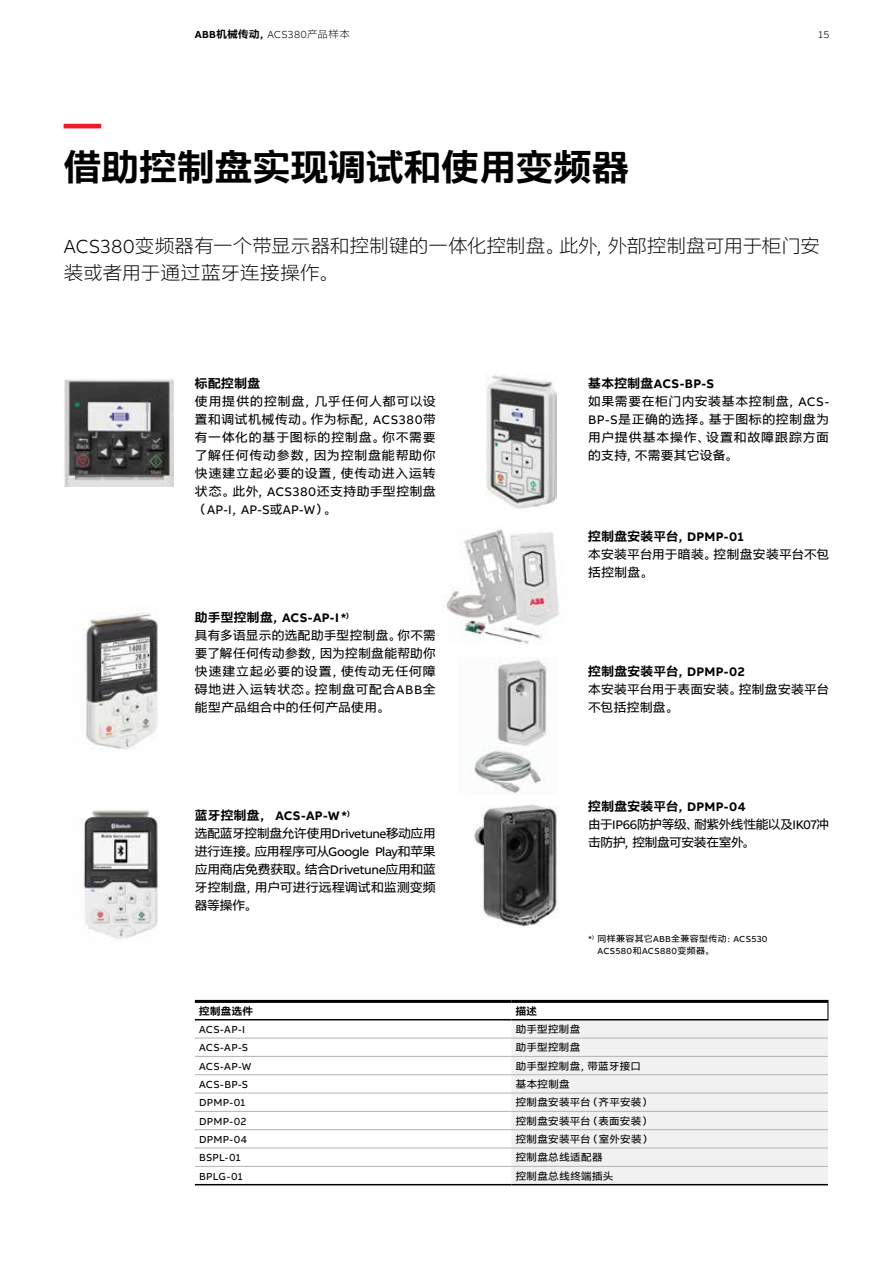
<style>
.page{position:relative;width:893px;height:1263px;background:#fff}
.page>*{position:absolute;margin:0;border:0;box-sizing:border-box;transform-origin:0 0}
.t1{font:700 37.5px "AB Bvoice CNSG App";letter-spacing:.005em;color:#000}
.t2{font:700 37.5px "AB Bvoice CNSG App";color:#ed1b28}
.t3{font:300 19.5px/27px "AB Bvoice CNSG App";letter-spacing:.005em;color:#000}
.t4{font:12.75px/18px "AB Bvoice CNSG App";letter-spacing:.02em;color:#000}
.t5{font:12.75px/18px "AB Bvoice CNSG App";letter-spacing:-.025em;color:#000}
.t6{font:700 12.75px "AB Bvoice CNSG App";letter-spacing:.02em;color:#000}
.t7{font:12.75px/18px "AB Bvoice CNSG App";letter-spacing:-.03em;color:#000}
.t8{font:10.5px "AB Bvoice CNSG App";letter-spacing:.03em;color:#000}
.t9{font:300 10.5px "AB Bvoice CNSG App";letter-spacing:.035em;color:#000}
.t10{font:700 10.5px "AB Bvoice CNSG App";letter-spacing:.03em;color:#000}
.t11{font:9px/12px "AB Bvoice CNSG App";letter-spacing:.035em;color:#000}
.s1{font-weight:700}
</style>
<div class="page">
<img style="left:473px;top:804px;width:86px;height:123px">
<img style="left:64px;top:379px;width:110px;height:108px">
<div style="left:511px;top:1020px;width:317px;height:164px;background:#f1f1f2"></div>
<svg style="left:827px;top:1003px;width:1px;height:16px"></svg>
<hr style="left:195px;top:1000px;width:316px;height:3px;background:#000">
<hr style="left:511px;top:1000px;width:317px;height:3px;background:#000">
<hr style="left:511px;top:1019px;width:317px;height:1px;background:#000">
<hr style="left:195px;top:1019px;width:316px;height:1px;background:#000">
<hr style="left:195px;top:1184px;width:316px;height:1px;background:#000">
<hr style="left:511px;top:1184px;width:317px;height:1px;background:#000">
<hr style="left:195px;top:1038px;width:316px;height:1px;background:#b1b3b6">
<hr style="left:511px;top:1038px;width:317px;height:1px;background:#b1b3b6">
<hr style="left:195px;top:1056px;width:316px;height:1px;background:#b1b3b6">
<hr style="left:511px;top:1056px;width:317px;height:1px;background:#b1b3b6">
<hr style="left:195px;top:1074px;width:316px;height:1px;background:#b1b3b6">
<hr style="left:511px;top:1074px;width:317px;height:1px;background:#b1b3b6">
<hr style="left:195px;top:1093px;width:316px;height:1px;background:#b1b3b6">
<hr style="left:511px;top:1093px;width:317px;height:1px;background:#b1b3b6">
<hr style="left:195px;top:1111px;width:316px;height:1px;background:#b1b3b6">
<hr style="left:511px;top:1111px;width:317px;height:1px;background:#b1b3b6">
<hr style="left:195px;top:1129px;width:316px;height:1px;background:#b1b3b6">
<hr style="left:511px;top:1129px;width:317px;height:1px;background:#b1b3b6">
<hr style="left:195px;top:1148px;width:316px;height:1px;background:#b1b3b6">
<hr style="left:511px;top:1148px;width:317px;height:1px;background:#b1b3b6">
<hr style="left:195px;top:1166px;width:316px;height:1px;background:#b1b3b6">
<hr style="left:511px;top:1166px;width:317px;height:1px;background:#b1b3b6">
<img style="left:83px;top:809px;width:75px;height:130px">
<img style="left:85px;top:612px;width:73px;height:137px">
<img style="left:473px;top:659px;width:74px;height:135px">
<img style="left:485px;top:375px;width:71px;height:133px">
<img style="left:446px;top:529px;width:114px;height:115px">
<p class="t9" style="left:195px;top:28px;width:157px"><span class="s1">ABB机械传动，</span>ACS380产品样本</p>
<p class="t9" style="left:818px;top:28px;width:12px">15</p>
<h1 class="t2" style="left:64px;top:100px;width:39px">—</h1>
<h1 class="t1" style="left:64px;top:145px;width:567px">借助控制盘实现调试和使用变频器</h1>
<h2 class="t3" style="left:64px;top:233px;width:758px">ACS380变频器有一个带显示器和控制键的一体化控制盘。此外，外部控制盘可用于柜门安装或者用于通过蓝牙连接操作。</h2>
<p class="t6" style="left:195px;top:376px;width:67px">标配控制盘</p>
<p class="t4" style="left:195px;top:392px;width:242px;text-align:justify">使用提供的控制盘，几乎任何人都可以设置和调试机械传动。作为标配，ACS380带有一体化的基于图标的控制盘。你不需要了解任何传动参数，因为控制盘能帮助你快速建立起必要的设置，使传动进入运转状态。此外，ACS380还支持助手型控制盘（AP-I，AP-S或AP-W）。</p>
<p class="t4" style="left:195px;top:608px;width:242px"><span class="s1">助手型控制盘，ACS-AP-I *</span><sup>)<br></sup>具有多语显示的选配助手型控制盘。你不需要了解任何传动参数，因为控制盘能帮助你快速建立起必要的设置，使传动无任何障碍地进入运转状态。控制盘可配合ABB全能型产品组合中的任何产品使用。</p>
<p class="t5" style="left:195px;top:806px;width:242px"><span class="s1">蓝牙控制盘， ACS-AP-W*</span><sup>)<br></sup>选配蓝牙控制盘允许使用Drivetune移动应用进行连接。应用程序可从Google Play和苹果应用商店免费获取。结合Drivetune应用和蓝牙控制盘，用户可进行远程调试和监测变频器等操作。</p>
<p class="t6" style="left:588px;top:376px;width:127px">基本控制盘ACS-BP-S</p>
<p class="t4" style="left:588px;top:392px;width:242px;text-align:justify">如果需要在柜门内安装基本控制盘，ACS-BP-S是正确的选择。基于图标的控制盘为用户提供基本操作、设置和故障跟踪方面的支持，不需要其它设备。</p>
<p class="t6" style="left:588px;top:529px;width:157px">控制盘安装平台，DPMP-01</p>
<p class="t4" style="left:588px;top:545px;width:242px">本安装平台用于暗装。控制盘安装平台不包括控制盘。</p>
<p class="t6" style="left:588px;top:664px;width:158px">控制盘安装平台，DPMP-02</p>
<p class="t4" style="left:588px;top:680px;width:242px">本安装平台用于表面安装。控制盘安装平台不包括控制盘。</p>
<p class="t6" style="left:588px;top:799px;width:159px">控制盘安装平台，DPMP-04</p>
<p class="t7" style="left:588px;top:815px;width:242px">由于IP66防护等级、耐紫外线性能以及IK07冲击防护，控制盘可安装在室外。</p>
<p class="t11" style="left:598px;top:933px;width:171px;text-indent:-9px">*<sup>)</sup> 同样兼容其它ABB全兼容型传动：ACS530<br>ACS580和ACS880变频器。</p>
<p class="t10" style="left:199px;top:1005px;width:55px">控制盘选件</p>
<p class="t10" style="left:516px;top:1005px;width:23px">描述</p>
<p class="t8" style="left:199px;top:1023px;width:47px">ACS-AP-I</p>
<p class="t8" style="left:516px;top:1023px;width:66px">助手型控制盘</p>
<p class="t8" style="left:199px;top:1042px;width:51px">ACS-AP-S</p>
<p class="t8" style="left:516px;top:1042px;width:66px">助手型控制盘</p>
<p class="t8" style="left:199px;top:1060px;width:54px">ACS-AP-W</p>
<p class="t8" style="left:516px;top:1060px;width:127px">助手型控制盘，带蓝牙接口</p>
<p class="t8" style="left:199px;top:1078px;width:51px">ACS-BP-S</p>
<p class="t8" style="left:516px;top:1078px;width:55px">基本控制盘</p>
<p class="t8" style="left:199px;top:1097px;width:48px">DPMP-01</p>
<p class="t8" style="left:516px;top:1097px;width:137px">控制盘安装平台（齐平安装）</p>
<p class="t8" style="left:199px;top:1115px;width:49px">DPMP-02</p>
<p class="t8" style="left:516px;top:1115px;width:137px">控制盘安装平台（表面安装）</p>
<p class="t8" style="left:199px;top:1133px;width:49px">DPMP-04</p>
<p class="t8" style="left:516px;top:1133px;width:137px">控制盘安装平台（室外安装）</p>
<p class="t8" style="left:199px;top:1151px;width:43px">BSPL-01</p>
<p class="t8" style="left:516px;top:1151px;width:88px">控制盘总线适配器</p>
<p class="t8" style="left:199px;top:1170px;width:45px">BPLG-01</p>
<p class="t8" style="left:516px;top:1170px;width:99px">控制盘总线终端插头</p>
</div>
